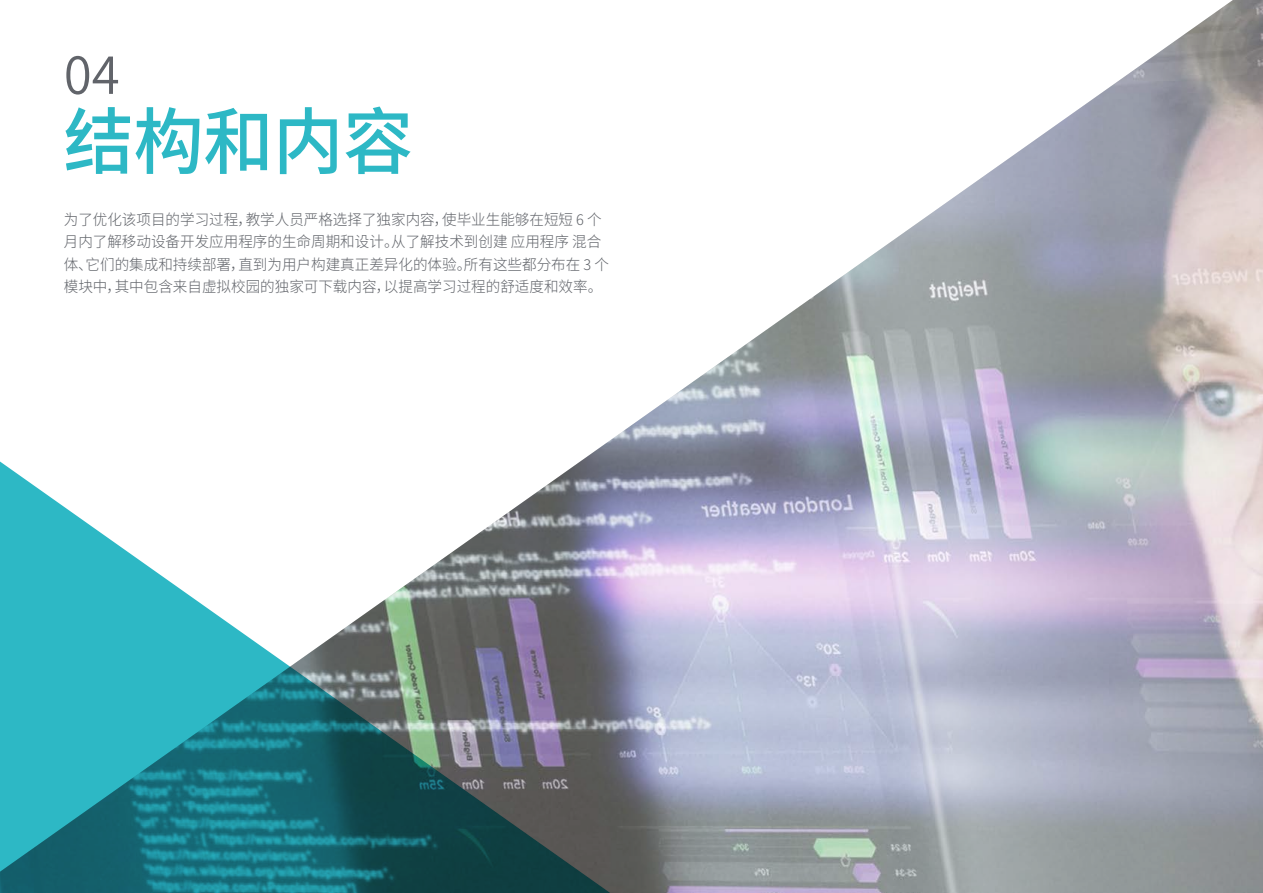
<style>
.page{position:relative;width:1263px;height:893px;background:#fff}
.page>*{position:absolute;margin:0;border:0;box-sizing:border-box;transform-origin:0 0}
.t1{font:500 72px "Source Han Sans CN";color:#2db8c5}
.t2{font:52.5px "Source Han Sans CN";color:#61646a}
.t3{font:300 15px/22.5px "Source Han Sans CN";color:#61646a}
</style>
<div class="page">
<img style="left:602px;top:0;width:661px;height:893px">
<svg style="left:0;top:446px;width:640px;height:447px"></svg>
<h2 class="t2" style="left:64px;top:45px;width:57px">04</h2>
<h1 class="t1" style="left:64px;top:101px;width:351px">结构和内容</h1>
<p class="t3" style="left:64px;top:208px;width:547px">为了优化该项目的学习过程，教学人员严格选择了独家内容，使毕业生能够在短短 6 个月内了解移动设备开发应用程序的生命周期和设计。从了解技术到创建 应用程序 混合体、它们的集成和持续部署，直到为用户构建真正差异化的体验。所有这些都分布在 3 个模块中，其中包含来自虚拟校园的独家可下载内容，以提高学习过程的舒适度和效率。</p>
</div>
